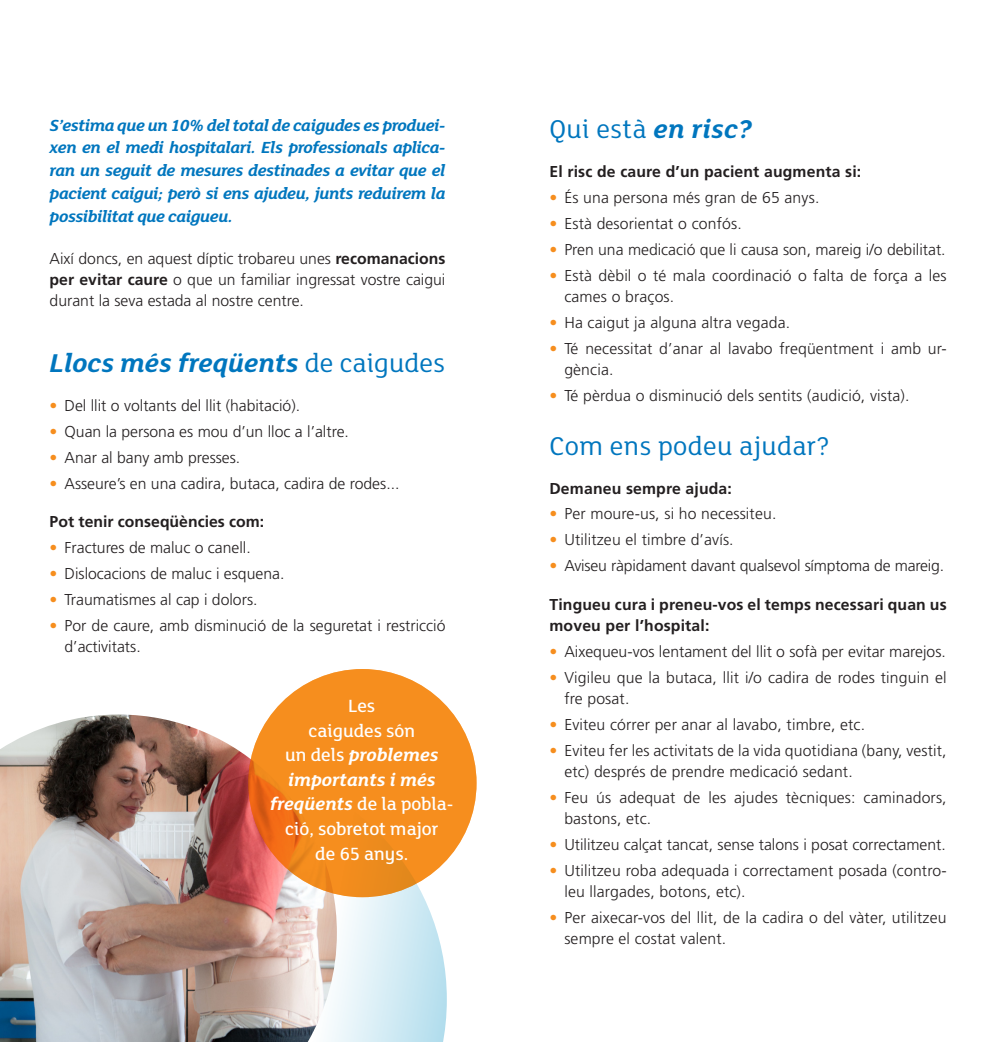
<style>
.page{position:relative;width:993px;height:1042px;background:#fff}
.page>*{position:absolute;margin:0;border:0;box-sizing:border-box;transform-origin:0 0}
.t1{font:28px "FS Lola";letter-spacing:.01em;color:#0076be}
.t2{font:italic 700 28px "FS Lola";color:#0076be}
.t3{font:500 19.25px/24.5px "FS Lola";color:#fff;text-align:center}
.t4{font:italic 700 17.5px/22.8px "FS Lola";letter-spacing:-.025em;color:#0076be;text-align:justify}
.t5{font:300 15.75px/21px "Frutiger LT Std";letter-spacing:.01em;color:#231f20}
.t6{font:700 15.75px/21px "Frutiger LT Std";letter-spacing:.01em;color:#231f20}
.t7{font:300 15.75px "Frutiger LT Std";letter-spacing:-.01em;color:#231f20}
.s1{font-weight:700}
.s2{font-weight:400;font-style:normal}
.s3{color:#f68e1e}
.s4{font-weight:700;font-style:italic}
</style>
<div class="page">
<svg style="left:337px;top:861px;width:109px;height:181px"></svg>
<img style="left:0;top:714px;width:337px;height:328px">
<div style="left:248px;top:669px;width:228px;height:228px;background:#f68e1e;border-radius:50%"></div>
<p class="t4" style="left:50px;top:113px;width:397px">S’estima que un 10% del total de caigudes es produei&shy;xen en el medi hospitalari. Els professionals aplica&shy;ran un seguit de mesures destinades a evitar que el pacient caigui; però si ens ajudeu, junts reduirem la possibilitat que caigueu.</p>
<p class="t5" style="left:50px;top:248px;width:397px;text-align:justify">Així doncs, en aquest díptic trobareu unes <span class="s1">recomanacions per evitar caure</span> o que un familiar ingressat vostre caigui durant la seva estada al nostre centre.</p>
<p class="t2" style="left:50px;top:344px;width:396px">Llocs més freqüents <span class="s2">de caigudes</span></p>
<p class="t5" style="left:50px;top:395px;width:252px"><span class="s3">•</span> Del llit o voltants del llit (habitació).</p>
<p class="t5" style="left:50px;top:421px;width:301px"><span class="s3">•</span> Quan la persona es mou d’un lloc a l’altre.</p>
<p class="t5" style="left:50px;top:447px;width:192px"><span class="s3">•</span> Anar al bany amb presses.</p>
<p class="t5" style="left:50px;top:473px;width:351px"><span class="s3">•</span> Asseure’s en una cadira, butaca, cadira de rodes...</p>
<p class="t6" style="left:50px;top:511px;width:216px">Pot tenir conseqüències com:</p>
<p class="t5" style="left:50px;top:537px;width:202px"><span class="s3">•</span> Fractures de maluc o canell.</p>
<p class="t5" style="left:50px;top:563px;width:236px"><span class="s3">•</span> Dislocacions de maluc i esquena.</p>
<p class="t5" style="left:50px;top:589px;width:209px"><span class="s3">•</span> Traumatismes al cap i dolors.</p>
<p class="t5" style="left:64px;top:615px;width:382px;text-indent:-15px"><span class="s3">•</span> Por de caure, amb disminució de la seguretat i restricció d’activitats.</p>
<p class="t3" style="left:270px;top:693px;width:185px">Les<br>caigudes són<br>un dels <span class="s4">problemes importants i més freqüents</span> de la pobla&shy;ció, sobretot major<br>de 65 anys.</p>
<p class="t1" style="left:549px;top:111px;width:204px">Qui està <span class="s4">en risc?</span></p>
<p class="t6" style="left:549px;top:161px;width:313px">El risc de caure d’un pacient augmenta si:</p>
<p class="t5" style="left:549px;top:187px;width:271px"><span class="s3">•</span> És una persona més gran de 65 anys.</p>
<p class="t5" style="left:549px;top:213px;width:194px"><span class="s3">•</span> Està desorientat o confós.</p>
<p class="t5" style="left:549px;top:239px;width:397px"><span class="s3">•</span> Pren una medicació que li causa son, mareig i/o debilitat.</p>
<p class="t5" style="left:564px;top:265px;width:383px;text-indent:-15px"><span class="s3">•</span> Està dèbil o té mala coordinació o falta de força a les cames o braços.</p>
<p class="t5" style="left:549px;top:312px;width:242px"><span class="s3">•</span> Ha caigut ja alguna altra vegada.</p>
<p class="t5" style="left:564px;top:338px;width:383px;text-indent:-15px"><span class="s3">•</span> Té necessitat d’anar al lavabo freqüentment i amb ur&shy;gència.</p>
<p class="t5" style="left:549px;top:385px;width:361px"><span class="s3">•</span> Té pèrdua o disminució dels sentits (audició, vista).</p>
<p class="t1" style="left:549px;top:427px;width:282px">Com ens podeu ajudar?</p>
<p class="t6" style="left:549px;top:477px;width:184px">Demaneu sempre ajuda:</p>
<p class="t5" style="left:549px;top:504px;width:228px"><span class="s3">•</span> Per moure-us, si ho necessiteu.</p>
<p class="t5" style="left:549px;top:530px;width:186px"><span class="s3">•</span> Utilitzeu el timbre d’avís.</p>
<p class="t7" style="left:549px;top:557px;width:396px"><span class="s3">•</span> Aviseu ràpidament davant qualsevol símptoma de mareig.</p>
<p class="t6" style="left:549px;top:594px;width:398px">Tingueu cura i preneu-vos el temps necessari quan us moveu per l’hospital:</p>
<p class="t5" style="left:549px;top:641px;width:398px"><span class="s3">•</span> Aixequeu-vos lentament del llit o sofà per evitar marejos.</p>
<p class="t5" style="left:564px;top:667px;width:383px;text-indent:-15px"><span class="s3">•</span> Vigileu que la butaca, llit i/o cadira de rodes tinguin el fre posat.</p>
<p class="t5" style="left:549px;top:714px;width:317px"><span class="s3">•</span> Eviteu córrer per anar al lavabo, timbre, etc.</p>
<p class="t5" style="left:564px;top:740px;width:384px;text-indent:-15px"><span class="s3">•</span> Eviteu fer les activitats de la vida quotidiana (bany, vestit, etc) després de prendre medicació sedant.</p>
<p class="t5" style="left:564px;top:787px;width:383px;text-indent:-15px"><span class="s3">•</span> Feu ús adequat de les ajudes tècniques: caminadors, bastons, etc.</p>
<p class="t5" style="left:549px;top:834px;width:398px"><span class="s3">•</span> Utilitzeu calçat tancat, sense talons i posat correctament.</p>
<p class="t5" style="left:564px;top:860px;width:383px;text-indent:-15px"><span class="s3">•</span> Utilitzeu roba adequada i correctament posada (contro&shy;leu llargades, botons, etc).</p>
<p class="t5" style="left:564px;top:907px;width:383px;text-indent:-15px"><span class="s3">•</span> Per aixecar-vos del llit, de la cadira o del vàter, utilitzeu sempre el costat valent.</p>
</div>
